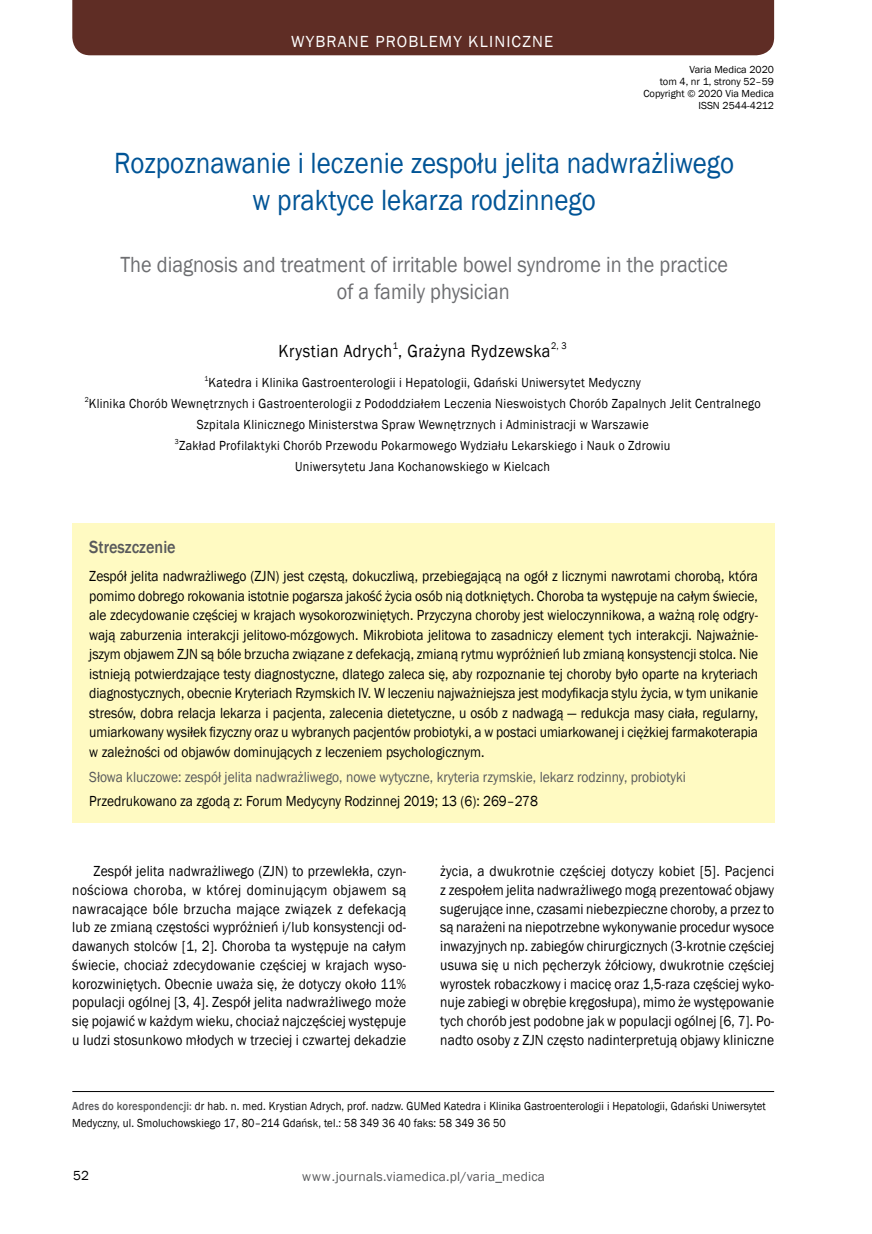
<style>
.page{position:relative;width:872px;height:1234px;background:#fff}
.page>*{position:absolute;margin:0;border:0;box-sizing:border-box;transform-origin:0 0}
.t1{font:30px/36.6px "Franklin Gothic";color:#005496;text-align:center;scale:.9 1}
.t2{font:22.5px/27.5px "Franklin Gothic";color:#6d6e71;text-align:center;scale:.9 1}
.t3{font:18px "Franklin Gothic";letter-spacing:.03em;color:#000;scale:.9 1}
.t4{font:500 18px "Franklin Gothic";color:#58595b;scale:.9 1}
.t5{font:16.5px "Franklin Gothic";letter-spacing:.07em;color:#fff}
.t6{font:15px/18.8px "Franklin Gothic";color:#000;text-align:justify;scale:.9 1}
.t7{font:15px "Franklin Gothic";color:#58595b;scale:.9 1}
.t8{font:13.5px/21px "Franklin Gothic";letter-spacing:.025em;color:#000;text-align:center;scale:.9 1}
.t9{font:13.5px "Franklin Gothic";letter-spacing:.01em;color:#58595b}
.t10{font:13.5px "Franklin Gothic";letter-spacing:.025em;color:#000}
.t11{font:12px/16.5px "Franklin Gothic";letter-spacing:.01em;color:#000;scale:.9 1}
.t12{font:10.5px/12px "Franklin Gothic";color:#000;text-align:right}
.s1{font-weight:500;color:#58595b}
</style>
<div class="page">
<div style="left:72px;top:0;width:702px;height:55px;background:#5f2d25"></div>
<div style="left:72px;top:523px;width:703px;height:300px;background:#fffac2"></div>
<hr style="left:72px;top:1090px;width:702px;height:1px;background:#000">
<p class="t5" style="left:291px;top:31px;width:263px">wybrane problemy kliniczne</p>
<p class="t12" style="left:643px;top:64px;width:132px">Varia Medica 2020<br>tom 4, nr 1, strony 52–59<br>Copyright © 2020 Via Medica<br>ISSN 2544-4212</p>
<h1 class="t1" style="left:114px;top:146px;width:690px">Rozpoznawanie i leczenie zespołu jelita nadwrażliwego w praktyce lekarza rodzinnego</h1>
<h2 class="t2" style="left:120px;top:251px;width:676px">The diagnosis and treatment of irritable bowel syndrome in the practice of a family physician</h2>
<p class="t3" style="left:278px;top:340px;width:322px">Krystian Adrych<sup>1</sup>, Grażyna Rydzewska<sup>2,</sup> <sup>3</sup></p>
<p class="t8" style="left:85px;top:372px;width:752px"><sup>1</sup>Katedra i Klinika Gastroenterologii i Hepatologii, Gdański Uniwersytet Medyczny<br><sup>2</sup>Klinika Chorób Wewnętrznych i Gastroenterologii z Pododdziałem Leczenia Nieswoistych Chorób Zapalnych Jelit Centralnego Szpitala Klinicznego Ministerstwa Spraw Wewnętrznych i Administracji w Warszawie<br><sup>3</sup>Zakład Profilaktyki Chorób Przewodu Pokarmowego Wydziału Lekarskiego i Nauk o Zdrowiu<br>Uniwersytetu Jana Kochanowskiego w Kielcach</p>
<p class="t4" style="left:89px;top:536px;width:98px">Streszczenie</p>
<p class="t6" style="left:89px;top:566px;width:744px;line-height:19.5px">Zespół jelita nadwrażliwego (ZJN) jest częstą, dokuczliwą, przebiegającą na ogół z licznymi nawrotami chorobą, która pomimo dobrego rokowania istotnie pogarsza jakość życia osób nią dotkniętych. Choroba ta występuje na całym świecie, ale zdecydowanie częściej w krajach wysokorozwiniętych. Przyczyna choroby jest wieloczynnikowa, a ważną rolę odgry&shy;wają zaburzenia interakcji jelitowo-mózgowych. Mikrobiota jelitowa to zasadniczy element tych interakcji. Najważnie&shy;jszym objawem ZJN są bóle brzucha związane z defekacją, zmianą rytmu wypróżnień lub zmianą konsystencji stolca. Nie istnieją potwierdzające testy diagnostyczne, dlatego zaleca się, aby rozpoznanie tej choroby było oparte na kryteriach diagnostycznych, obecnie Kryteriach Rzymskich IV. W leczeniu najważniejsza jest modyfikacja stylu życia, w tym unikanie stresów, dobra relacja lekarza i pacjenta, zalecenia dietetyczne, u osób z nadwagą — redukcja masy ciała, regularny, umiarkowany wysiłek fizyczny oraz u wybranych pacjentów probiotyki, a w postaci umiarkowanej i ciężkiej farmakoterapia w zależności od objawów dominujących z leczeniem psychologicznym.</p>
<p class="t7" style="left:89px;top:767px;width:664px">Słowa kluczowe: zespół jelita nadwrażliwego, nowe wytyczne, kryteria rzymskie, lekarz rodzinny, probiotyki</p>
<p class="t6" style="left:89px;top:792px;width:500px">Przedrukowano za zgodą z: Forum Medycyny Rodzinnej 2019; 13 (6): 269–278</p>
<p class="t6" style="left:72px;top:861px;width:372px;text-indent:21px">Zespół jelita nadwrażliwego (ZJN) to przewlekła, czyn&shy;nościowa choroba, w której dominującym objawem są nawracające bóle brzucha mające związek z defekacją lub ze zmianą częstości wypróżnień i/lub konsystencji od&shy;dawanych stolców [1, 2]. Choroba ta występuje na całym świecie, chociaż zdecydowanie częściej w krajach wyso&shy;korozwiniętych. Obecnie uważa się, że dotyczy około 11% populacji ogólnej [3, 4]. Zespół jelita nadwrażliwego może się pojawić w każdym wieku, chociaż najczęściej występuje u ludzi stosunkowo młodych w trzeciej i czwartej dekadzie</p>
<p class="t6" style="left:440px;top:861px;width:372px">życia, a dwukrotnie częściej dotyczy kobiet [5]. Pacjenci z zespołem jelita nadwrażliwego mogą prezentować objawy sugerujące inne, czasami niebezpieczne choroby, a przez to są narażeni na niepotrzebne wykonywanie procedur wysoce inwazyjnych np. zabiegów chirurgicznych (3-krotnie częściej usuwa się u nich pęcherzyk żółciowy, dwukrotnie częściej wyrostek robaczkowy i macicę oraz 1,5-raza częściej wyko&shy;nuje zabiegi w obrębie kręgosłupa), mimo że występowanie tych chorób jest podobne jak w populacji ogólnej [6, 7]. Po&shy;nadto osoby z ZJN często nadinterpretują objawy kliniczne</p>
<p class="t11" style="left:72px;top:1098px;width:772px"><span class="s1">Adres do korespondencji:</span> dr hab. n. med. Krystian Adrych, prof. nadzw. GUMed Katedra i Klinika Gastroenterologii i Hepatologii, Gdański Uniwersytet<br>Medyczny, ul. Smoluchowskiego 17, 80–214 Gdańsk, tel.: 58 349 36 40 faks: 58 349 36 50</p>
<p class="t10" style="left:73px;top:1166px;width:17px">52</p>
<p class="t9" style="left:302px;top:1167px;width:244px">www.journals.viamedica.pl/varia_medica</p>
</div>
